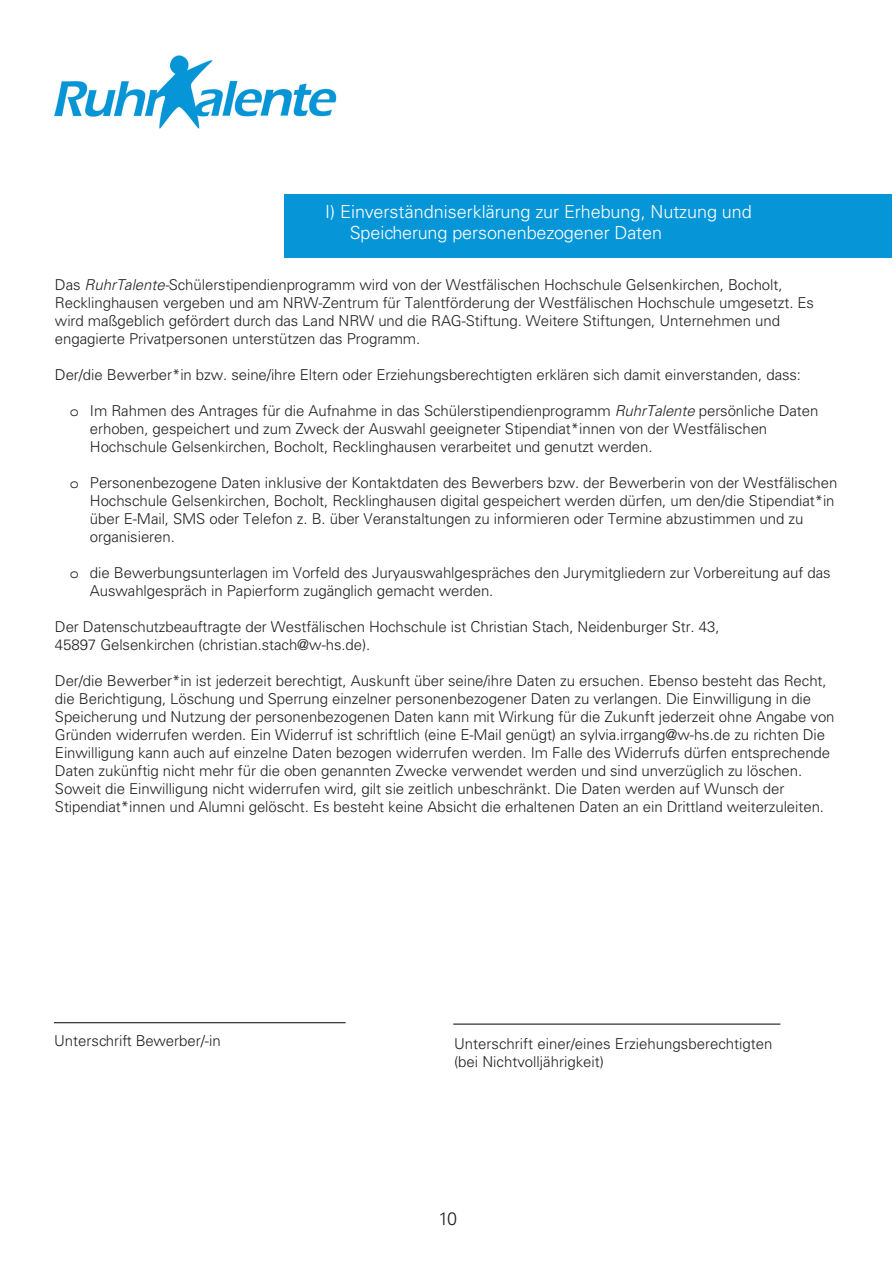
<style>
.page{position:relative;width:893px;height:1263px;background:#fff}
.page>*{position:absolute;margin:0;border:0;box-sizing:border-box;transform-origin:0 0}
.t1{font:300 18px/21.6px "Univers LT Std";letter-spacing:-.005em;color:#fff}
.t2{font:300 18px "Univers LT Std";color:#231f20}
.t3{font:300 15px/18px "Univers LT Std";letter-spacing:-.005em;color:#231f20}
.s1{font-style:italic}
.s2{font-family:"Courier Std";font-weight:400}
</style>
<div class="page">
<img style="left:54px;top:55px;width:283px;height:73px">
<div style="left:284px;top:194px;width:608px;height:64px;background:#0696d7"></div>
<hr style="left:54px;top:1022px;width:292px;height:1px;background:#000">
<hr style="left:453px;top:1024px;width:327px;height:1px;background:#000">
<p class="t1" style="left:350px;top:200px;width:403px;text-indent:-25px">I) Einverständniserklärung zur Erhebung, Nutzung und<br>Speicherung personenbezogener Daten</p>
<p class="t3" style="left:55px;top:276px;width:761px">Das <span class="s1">RuhrTalente-</span>Schülerstipendienprogramm wird von der Westfälischen Hochschule Gelsenkirchen, Bocholt, Recklinghausen vergeben und am NRW-Zentrum für Talentförderung der Westfälischen Hochschule umgesetzt. Es wird maßgeblich gefördert durch das Land NRW und die RAG-Stiftung. Weitere Stiftungen, Unternehmen und engagierte Privatpersonen unterstützen das Programm.</p>
<p class="t3" style="left:55px;top:366px;width:748px">Der/die Bewerber*in bzw. seine/ihre Eltern oder Erziehungsberechtigten erklären sich damit einverstanden, dass:</p>
<p class="t3" style="left:90px;top:402px;width:730px;text-indent:-20px"><span class="s2">o</span> Im Rahmen des Antrages für die Aufnahme in das Schülerstipendienprogramm <span class="s1">RuhrTalente</span> persönliche Daten erhoben, gespeichert und zum Zweck der Auswahl geeigneter Stipendiat*innen von der Westfälischen<br>Hochschule Gelsenkirchen, Bocholt, Recklinghausen verarbeitet und genutzt werden.</p>
<p class="t3" style="left:90px;top:474px;width:749px;text-indent:-20px"><span class="s2">o</span> Personenbezogene Daten inklusive der Kontaktdaten des Bewerbers bzw. der Bewerberin von der Westfälischen Hochschule Gelsenkirchen, Bocholt, Recklinghausen digital gespeichert werden dürfen, um den/die Stipendiat*in über E-Mail, SMS oder Telefon z. B. über Veranstaltungen zu informieren oder Termine abzustimmen und zu organisieren.</p>
<p class="t3" style="left:90px;top:564px;width:742px;text-indent:-20px"><span class="s2">o</span> die Bewerbungsunterlagen im Vorfeld des Juryauswahlgespräches den Jurymitgliedern zur Vorbereitung auf das<br>Auswahlgespräch in Papierform zugänglich gemacht werden.</p>
<p class="t3" style="left:55px;top:618px;width:666px">Der Datenschutzbeauftragte der Westfälischen Hochschule ist Christian Stach, Neidenburger Str. 43,<br>45897 Gelsenkirchen (christian.stach@w-hs.de).</p>
<p class="t3" style="left:55px;top:672px;width:781px">Der/die Bewerber*in ist jederzeit berechtigt, Auskunft über seine/ihre Daten zu ersuchen. Ebenso besteht das Recht, die Berichtigung, Löschung und Sperrung einzelner personenbezogener Daten zu verlangen. Die Einwilligung in die Speicherung und Nutzung der personenbezogenen Daten kann mit Wirkung für die Zukunft jederzeit ohne Angabe von Gründen widerrufen werden. Ein Widerruf ist schriftlich (eine E-Mail genügt) an sylvia.irrgang@w-hs.de zu richten Die Einwilligung kann auch auf einzelne Daten bezogen widerrufen werden. Im Falle des Widerrufs dürfen entsprechende Daten zukünftig nicht mehr für die oben genannten Zwecke verwendet werden und sind unverzüglich zu löschen.<br>Soweit die Einwilligung nicht widerrufen wird, gilt sie zeitlich unbeschränkt. Die Daten werden auf Wunsch der Stipendiat*innen und Alumni gelöscht. Es besteht keine Absicht die erhaltenen Daten an ein Drittland weiterzuleiten.</p>
<p class="t3" style="left:54px;top:1032px;width:168px">Unterschrift Bewerber/-in</p>
<p class="t3" style="left:454px;top:1034px;width:320px">Unterschrift einer/eines Erziehungsberechtigten (bei Nichtvolljährigkeit)</p>
<p class="t2" style="left:438px;top:1208px;width:20px">10</p>
</div>
